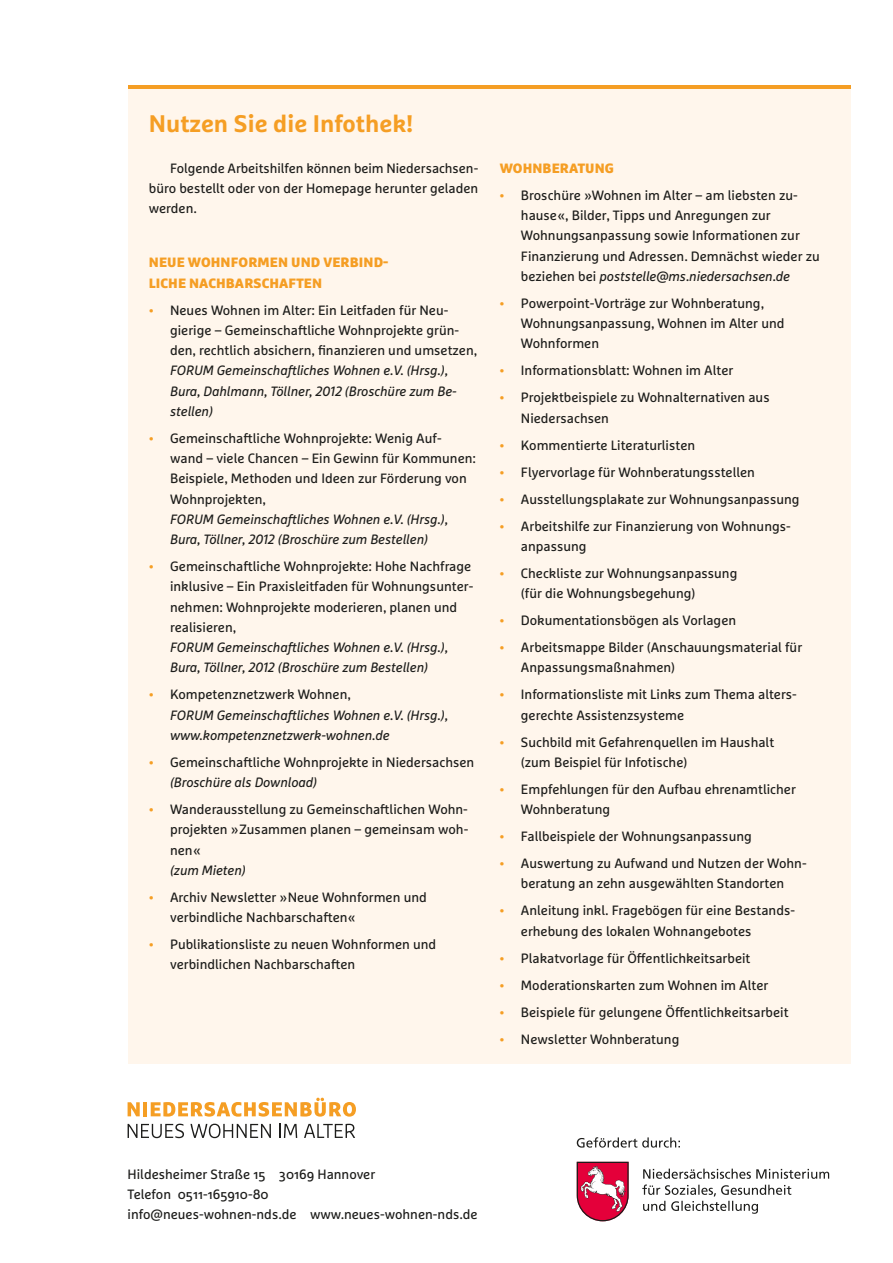
<style>
.page{position:relative;width:893px;height:1263px;background:#fff}
.page>*{position:absolute;margin:0;border:0;box-sizing:border-box;transform-origin:0 0}
.t1{font:700 24px "Marselis Pro";color:#f59e24}
.t2{font:13.5px/20.2px "Marselis Pro";color:#1d1d1b}
.t3{font:italic 13.5px/20.2px "Marselis Pro";color:#1d1d1b}
.t4{font:900 13.5px/20.2px "Marselis Pro";letter-spacing:.01em;color:#f59e24}
.s1{color:#f59e24}
.s2{font-style:normal;color:#f59e24}
.s3{font-style:normal}
.s4{font-style:italic}
</style>
<div class="page">
<div style="left:128px;top:85px;width:722px;height:979px;background:#fff6ec"></div>
<hr style="left:128px;top:85px;width:722px;height:4px;background:#f59e24">
<svg style="left:128px;top:1102px;width:12px;height:14px"></svg>
<hr style="left:143px;top:1102px;width:4px;height:14px;background:#f59e24">
<svg style="left:151px;top:1098px;width:205px;height:18px"></svg>
<svg style="left:128px;top:1124px;width:56px;height:14px"></svg>
<svg style="left:190px;top:1124px;width:81px;height:14px"></svg>
<svg style="left:279px;top:1124px;width:18px;height:14px"></svg>
<svg style="left:304px;top:1124px;width:51px;height:14px"></svg>
<svg style="left:642px;top:1168px;width:187px;height:46px"></svg>
<svg style="left:577px;top:1162px;width:52px;height:59px"></svg>
<svg style="left:577px;top:1137px;width:103px;height:10px"></svg>
<h1 class="t1" style="left:149px;top:109px;width:266px">Nutzen Sie die Infothek!</h1>
<p class="t2" style="left:149px;top:158px;width:331px;text-align:justify;text-indent:21px">Folgende Arbeitshilfen können beim Niedersachsen&shy;büro bestellt oder von der Homepage herunter geladen werden.</p>
<p class="t4" style="left:149px;top:252px;width:241px">NEUE WOHNFORMEN UND VERBIND-<br>LICHE --NACHBARSCHAFTEN</p>
<p class="t2" style="left:170px;top:299px;width:309px;text-indent:-21px"><span class="s1">•</span> Neues Wohnen im Alter: Ein Leitfaden für Neu&shy;gierige – Gemeinschaftliche Wohnprojekte grün&shy;den, rechtlich absichern, finanzieren und umsetzen,</p>
<p class="t3" style="left:170px;top:360px;width:288px">FORUM Gemeinschaftliches Wohnen e.V. (Hrsg.),<br>Bura, Dahlmann, Töllner, 2012 (Broschüre zum Be&shy;stellen)</p>
<p class="t2" style="left:170px;top:428px;width:307px;text-indent:-21px"><span class="s1">•</span> Gemeinschaftliche Wohnprojekte: Wenig Auf&shy;wand – viele Chancen – Ein Gewinn für Kommunen:<br>Beispiele, Methoden und Ideen zur Förderung von Wohnprojekten,</p>
<p class="t3" style="left:170px;top:509px;width:279px">FORUM Gemeinschaftliches Wohnen e.V. (Hrsg.),<br>Bura, Töllner, 2012 (Broschüre zum Bestellen)</p>
<p class="t2" style="left:170px;top:556px;width:305px;text-indent:-21px"><span class="s1">•</span> Gemeinschaftliche Wohnprojekte: Hohe Nachfrage inklusive – Ein Praxisleitfaden für Wohnungsunter&shy;nehmen: Wohnprojekte moderieren, planen und realisieren,</p>
<p class="t3" style="left:170px;top:637px;width:279px">FORUM Gemeinschaftliches Wohnen e.V. (Hrsg.),<br>Bura, Töllner, 2012 (Broschüre zum Bestellen)</p>
<p class="t3" style="left:170px;top:684px;width:279px;text-indent:-21px"><span class="s2">•</span> <span class="s3">Kompetenznetzwerk Wohnen,<br></span>FORUM Gemeinschaftliches Wohnen e.V. (Hrsg.), www.kompetenznetzwerk-wohnen.de</p>
<p class="t2" style="left:170px;top:752px;width:306px;text-indent:-21px"><span class="s1">•</span> Gemeinschaftliche Wohnprojekte in Niedersachsen <span class="s4">(Broschüre als Download)</span></p>
<p class="t2" style="left:170px;top:799px;width:300px;text-align:justify;text-indent:-21px"><span class="s1">•</span> Wanderausstellung zu Gemeinschaftlichen Wohn&shy;projekten »Zusammen planen – gemeinsam woh&shy;nen«</p>
<p class="t3" style="left:170px;top:860px;width:77px">(zum Mieten)</p>
<p class="t2" style="left:170px;top:887px;width:258px;text-indent:-21px"><span class="s1">•</span> Archiv Newsletter »Neue Wohnformen und verbindliche Nachbarschaften«</p>
<p class="t2" style="left:170px;top:934px;width:268px;text-indent:-21px"><span class="s1">•</span> Publikationsliste zu neuen Wohnformen und verbindlichen Nachbarschaften</p>
<p class="t4" style="left:500px;top:158px;width:116px">WOHNBERATUNG</p>
<p class="t2" style="left:521px;top:185px;width:300px;text-indent:-21px"><span class="s1">•</span> Broschüre »Wohnen im Alter – am liebsten zu&shy;hause«, Bilder, Tipps und Anregungen zur Wohnungsanpassung sowie Informationen zur Finanzierung und Adressen. Demnächst wieder zu beziehen bei <span class="s4">poststelle@ms.niedersachsen.de</span></p>
<p class="t2" style="left:521px;top:293px;width:265px;text-indent:-21px"><span class="s1">•</span> Powerpoint-Vorträge zur Wohnberatung,<br>Wohnungsanpassung, Wohnen im Alter und<br>Wohnformen</p>
<p class="t2" style="left:500px;top:360px;width:235px"><span class="s1">•</span> Informationsblatt: Wohnen im Alter</p>
<p class="t2" style="left:521px;top:387px;width:250px;text-indent:-21px"><span class="s1">•</span> Projektbeispiele zu Wohnalternativen aus<br>Niedersachsen</p>
<p class="t2" style="left:500px;top:434px;width:197px"><span class="s1">•</span> Kommentierte Literaturlisten</p>
<p class="t2" style="left:500px;top:461px;width:257px"><span class="s1">•</span> Flyervorlage für Wohnberatungsstellen</p>
<p class="t2" style="left:500px;top:488px;width:301px"><span class="s1">•</span> Ausstellungsplakate zur Wohnungsanpassung</p>
<p class="t2" style="left:521px;top:515px;width:270px;text-indent:-21px"><span class="s1">•</span> Arbeitshilfe zur Finanzierung von Wohnungs&shy;anpassung</p>
<p class="t2" style="left:521px;top:563px;width:218px;text-indent:-21px"><span class="s1">•</span> Checkliste zur Wohnungsanpassung (für die Wohnungsbegehung)</p>
<p class="t2" style="left:500px;top:610px;width:238px"><span class="s1">•</span> Dokumentationsbögen als Vorlagen</p>
<p class="t2" style="left:521px;top:637px;width:283px;text-indent:-21px"><span class="s1">•</span> Arbeitsmappe Bilder (Anschauungsmaterial für<br>Anpassungsmaßnahmen)</p>
<p class="t2" style="left:521px;top:684px;width:276px;text-indent:-21px"><span class="s1">•</span> Informationsliste mit Links zum Thema alters&shy;gerechte Assistenzsysteme</p>
<p class="t2" style="left:521px;top:731px;width:255px;text-indent:-21px"><span class="s1">•</span> Suchbild mit Gefahrenquellen im Haushalt (zum Beispiel für Infotische)</p>
<p class="t2" style="left:521px;top:779px;width:276px;text-indent:-21px"><span class="s1">•</span> Empfehlungen für den Aufbau ehrenamtlicher<br>Wohnberatung</p>
<p class="t2" style="left:500px;top:826px;width:254px"><span class="s1">•</span> Fallbeispiele der Wohnungsanpassung</p>
<p class="t2" style="left:500px;top:853px;width:307px;text-align:center"><span class="s1">•</span> Auswertung zu Aufwand und Nutzen der Wohn&shy;beratung an zehn ausgewählten Standorten</p>
<p class="t2" style="left:521px;top:900px;width:275px;text-indent:-21px"><span class="s1">•</span> Anleitung inkl. Fragebögen für eine Bestands&shy;erhebung des lokalen Wohnangebotes</p>
<p class="t2" style="left:500px;top:947px;width:252px"><span class="s1">•</span> Plakatvorlage für Öffentlichkeitsarbeit</p>
<p class="t2" style="left:500px;top:974px;width:270px"><span class="s1">•</span> Moderationskarten zum Wohnen im Alter</p>
<p class="t2" style="left:500px;top:1001px;width:290px"><span class="s1">•</span> Beispiele für gelungene Öffentlichkeitsarbeit</p>
<p class="t2" style="left:500px;top:1028px;width:181px"><span class="s1">•</span> Newsletter Wohnberatung</p>
<p class="t2" style="left:128px;top:1163px;width:351px">Hildesheimer Straße 15 30169 Hannover<br>Telefon 0511-165910-80<br>info@neues-wohnen-nds.de www.neues-wohnen-nds.de</p>
</div>
